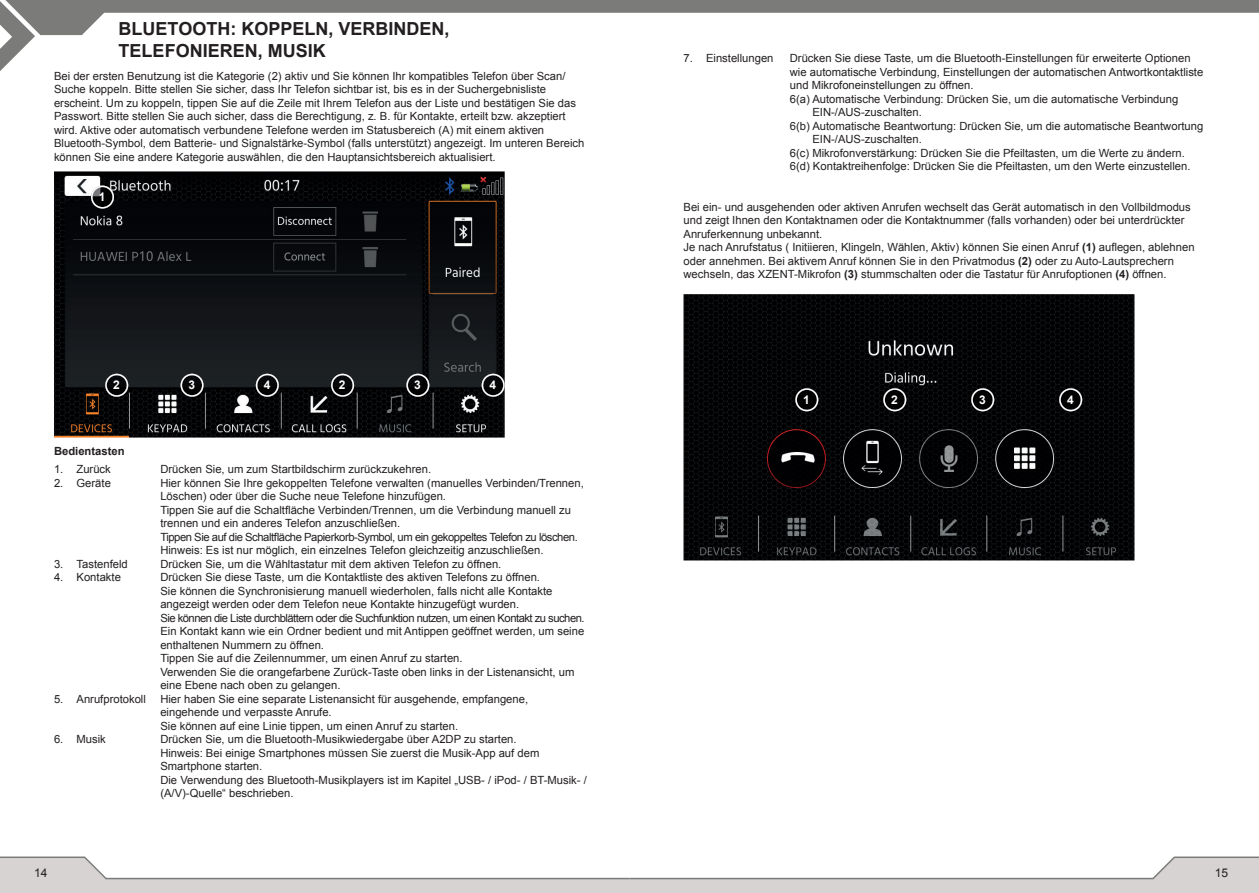
<style>
.page{position:relative;width:1259px;height:893px;background:#fff}
.page>*{position:absolute;margin:0;border:0;box-sizing:border-box;transform-origin:0 0}
.t1{font:700 18px/21.6px "Arial";color:#231f20}
.t2{font:700 12px "Arial";color:#fff}
.t3{font:12px "Arial";color:#231f20}
.t4{font:11.25px/13.5px "Arial";color:#231f20}
.t5{font:700 11.25px "Arial";color:#231f20}
.s1{font-weight:700}
</style>
<div class="page">
<div style="left:0;top:880px;width:1259px;height:13px;background:#d6d3d2"></div>
<svg style="left:0;top:856px;width:1259px;height:24px"></svg>
<svg style="left:0;top:0;width:1259px;height:71px"></svg>
<img style="left:683px;top:294px;width:451px;height:266px">
<img style="left:795px;top:388px;width:23px;height:23px">
<img style="left:796px;top:389px;width:21px;height:22px">
<div style="left:795px;top:388px;width:23px;height:23px;border:2px solid #fff;border-radius:50%"></div>
<img style="left:971px;top:388px;width:23px;height:23px">
<img style="left:972px;top:389px;width:21px;height:22px">
<div style="left:971px;top:388px;width:23px;height:23px;border:2px solid #fff;border-radius:50%"></div>
<img style="left:883px;top:388px;width:23px;height:23px">
<img style="left:884px;top:389px;width:21px;height:22px">
<div style="left:883px;top:388px;width:23px;height:23px;border:2px solid #fff;border-radius:50%"></div>
<img style="left:1059px;top:388px;width:23px;height:23px">
<img style="left:1060px;top:389px;width:21px;height:22px">
<div style="left:1059px;top:388px;width:23px;height:23px;border:2px solid #fff;border-radius:50%"></div>
<img style="left:54px;top:171px;width:451px;height:267px">
<img style="left:91px;top:186px;width:23px;height:23px">
<img style="left:92px;top:186px;width:21px;height:22px">
<div style="left:91px;top:186px;width:23px;height:23px;border:2px solid #fff;border-radius:50%"></div>
<img style="left:180px;top:374px;width:23px;height:23px">
<img style="left:181px;top:374px;width:22px;height:22px">
<div style="left:180px;top:374px;width:23px;height:23px;border:2px solid #fff;border-radius:50%"></div>
<img style="left:105px;top:374px;width:23px;height:23px">
<img style="left:106px;top:374px;width:21px;height:22px">
<div style="left:105px;top:374px;width:23px;height:23px;border:2px solid #fff;border-radius:50%"></div>
<img style="left:256px;top:374px;width:23px;height:23px">
<img style="left:257px;top:374px;width:21px;height:22px">
<div style="left:256px;top:374px;width:23px;height:23px;border:2px solid #fff;border-radius:50%"></div>
<img style="left:406px;top:374px;width:23px;height:23px">
<img style="left:407px;top:374px;width:21px;height:22px">
<div style="left:406px;top:374px;width:23px;height:23px;border:2px solid #fff;border-radius:50%"></div>
<img style="left:331px;top:374px;width:23px;height:23px">
<img style="left:332px;top:374px;width:21px;height:22px">
<div style="left:331px;top:374px;width:23px;height:23px;border:2px solid #fff;border-radius:50%"></div>
<img style="left:482px;top:396px;width:22px;height:1px">
<img style="left:482px;top:374px;width:22px;height:22px">
<div style="left:482px;top:374px;width:22px;height:23px;border:2px solid #fff;border-radius:50%"></div>
<h1 class="t1" style="left:119px;top:19px;width:332px">BLUETOOTH: KOPPELN, VERBINDEN,<br>TELEFONIEREN, MUSIK</h1>
<p class="t4" style="left:54px;top:69px;width:532px">Bei der ersten Benutzung ist die Kategorie (2) aktiv und Sie können Ihr kompatibles Telefon über Scan/ Suche koppeln. Bitte stellen Sie sicher, dass Ihr Telefon sichtbar ist, bis es in der Suchergebnisliste erscheint. Um zu koppeln, tippen Sie auf die Zeile mit Ihrem Telefon aus der Liste und bestätigen Sie das Passwort. Bitte stellen Sie auch sicher, dass die Berechtigung, z. B. für Kontakte, erteilt bzw. akzeptiert wird. Aktive oder automatisch verbundene Telefone werden im Statusbereich (A) mit einem aktiven Bluetooth-Symbol, dem Batterie- und Signalstärke-Symbol (falls unterstützt) angezeigt. Im unteren Bereich können Sie eine andere Kategorie auswählen, die den Hauptansichtsbereich aktualisiert.</p>
<p class="t2" style="left:99px;top:189px;width:8px">1</p>
<p class="t2" style="left:113px;top:377px;width:8px">2</p>
<p class="t2" style="left:188px;top:377px;width:8px">3</p>
<p class="t2" style="left:264px;top:377px;width:8px">4</p>
<p class="t2" style="left:339px;top:377px;width:8px">2</p>
<p class="t2" style="left:414px;top:377px;width:8px">3</p>
<p class="t2" style="left:489px;top:377px;width:8px">4</p>
<p class="t5" style="left:54px;top:444px;width:72px">Bedientasten</p>
<p class="t4" style="left:54px;top:462px;width:58px">1. Zurück</p>
<p class="t4" style="left:160px;top:462px;width:272px">Drücken Sie, um zum Startbildschirm zurückzukehren.</p>
<p class="t4" style="left:54px;top:476px;width:58px">2. Geräte</p>
<p class="t4" style="left:160px;top:476px;width:425px">Hier können Sie Ihre gekoppelten Telefone verwalten (manuelles Verbinden/Trennen, Löschen) oder über die Suche neue Telefone hinzufügen.<br>Tippen Sie auf die Schaltfläche Verbinden/Trennen, um die Verbindung manuell zu trennen und ein anderes Telefon anzuschließen.<br>Tippen Sie auf die Schaltfläche Papierkorb-Symbol, um ein gekoppeltes Telefon zu löschen.<br>Hinweis: Es ist nur möglich, ein einzelnes Telefon gleichzeitig anzuschließen.</p>
<p class="t4" style="left:54px;top:557px;width:75px">3. Tastenfeld</p>
<p class="t4" style="left:160px;top:557px;width:342px">Drücken Sie, um die Wähltastatur mit dem aktiven Telefon zu öffnen.</p>
<p class="t4" style="left:54px;top:570px;width:68px">4. Kontakte</p>
<p class="t4" style="left:160px;top:570px;width:426px">Drücken Sie diese Taste, um die Kontaktliste des aktiven Telefons zu öffnen.<br>Sie können die Synchronisierung manuell wiederholen, falls nicht alle Kontakte angezeigt werden oder dem Telefon neue Kontakte hinzugefügt wurden.<br>Sie können die Liste durchblättern oder die Suchfunktion nutzen, um einen Kontakt zu suchen.<br>Ein Kontakt kann wie ein Ordner bedient und mit Antippen geöffnet werden, um seine enthaltenen Nummern zu öffnen.<br>Tippen Sie auf die Zeilennummer, um einen Anruf zu starten.<br>Verwenden Sie die orangefarbene Zurück-Taste oben links in der Listenansicht, um eine Ebene nach oben zu gelangen.</p>
<p class="t4" style="left:54px;top:692px;width:93px">5. Anrufprotokoll</p>
<p class="t4" style="left:160px;top:692px;width:369px">Hier haben Sie eine separate Listenansicht für ausgehende, empfangene, eingehende und verpasste Anrufe.<br>Sie können auf eine Linie tippen, um einen Anruf zu starten.</p>
<p class="t4" style="left:54px;top:732px;width:53px">6. Musik</p>
<p class="t4" style="left:160px;top:732px;width:428px">Drücken Sie, um die Bluetooth-Musikwiedergabe über A2DP zu starten.<br>Hinweis: Bei einige Smartphones müssen Sie zuerst die Musik-App auf dem Smartphone starten.<br>Die Verwendung des Bluetooth-Musikplayers ist im Kapitel „USB- / iPod- / BT-Musik- / (A/V)-Quelle“ beschrieben.</p>
<p class="t4" style="left:683px;top:52px;width:92px">7. Einstellungen</p>
<p class="t4" style="left:790px;top:52px;width:402px">Drücken Sie diese Taste, um die Bluetooth-Einstellungen für erweiterte Optionen</p>
<p class="t4" style="left:790px;top:65px;width:415px">wie automatische Verbindung, Einstellungen der automatischen Antwortkontaktliste</p>
<p class="t4" style="left:790px;top:79px;width:185px">und Mikrofoneinstellungen zu öffnen.</p>
<p class="t4" style="left:790px;top:92px;width:390px">6(a) Automatische Verbindung: Drücken Sie, um die automatische Verbindung</p>
<p class="t4" style="left:812px;top:106px;width:111px">EIN-/AUS-zuschalten.</p>
<p class="t4" style="left:790px;top:119px;width:415px">6(b) Automatische Beantwortung: Drücken Sie, um die automatische Beantwortung</p>
<p class="t4" style="left:812px;top:133px;width:111px">EIN-/AUS-zuschalten.</p>
<p class="t4" style="left:790px;top:146px;width:396px">6(c) Mikrofonverstärkung: Drücken Sie die Pfeiltasten, um die Werte zu ändern.</p>
<p class="t4" style="left:790px;top:160px;width:402px">6(d) Kontaktreihenfolge: Drücken Sie die Pfeiltasten, um den Werte einzustellen.</p>
<p class="t4" style="left:683px;top:200px;width:512px">Bei ein- und ausgehenden oder aktiven Anrufen wechselt das Gerät automatisch in den Vollbildmodus und zeigt Ihnen den Kontaktnamen oder die Kontaktnummer (falls vorhanden) oder bei unterdrückter Anruferkennung unbekannt.<br>Je nach Anrufstatus ( Initiieren, Klingeln, Wählen, Aktiv) können Sie einen Anruf <span class="s1">(1)</span> auflegen, ablehnen oder annehmen. Bei aktivem Anruf können Sie in den Privatmodus <span class="s1">(2)</span> oder zu Auto-Lautsprechern wechseln, das XZENT-Mikrofon <span class="s1">(3)</span> stummschalten oder die Tastatur für Anrufoptionen <span class="s1">(4)</span> öffnen.</p>
<p class="t2" style="left:803px;top:392px;width:8px">1</p>
<p class="t2" style="left:891px;top:392px;width:8px">2</p>
<p class="t2" style="left:979px;top:392px;width:8px">3</p>
<p class="t2" style="left:1067px;top:392px;width:8px">4</p>
<p class="t3" style="left:34px;top:865px;width:15px">14</p>
<p class="t3" style="left:1214px;top:865px;width:15px">15</p>
</div>
